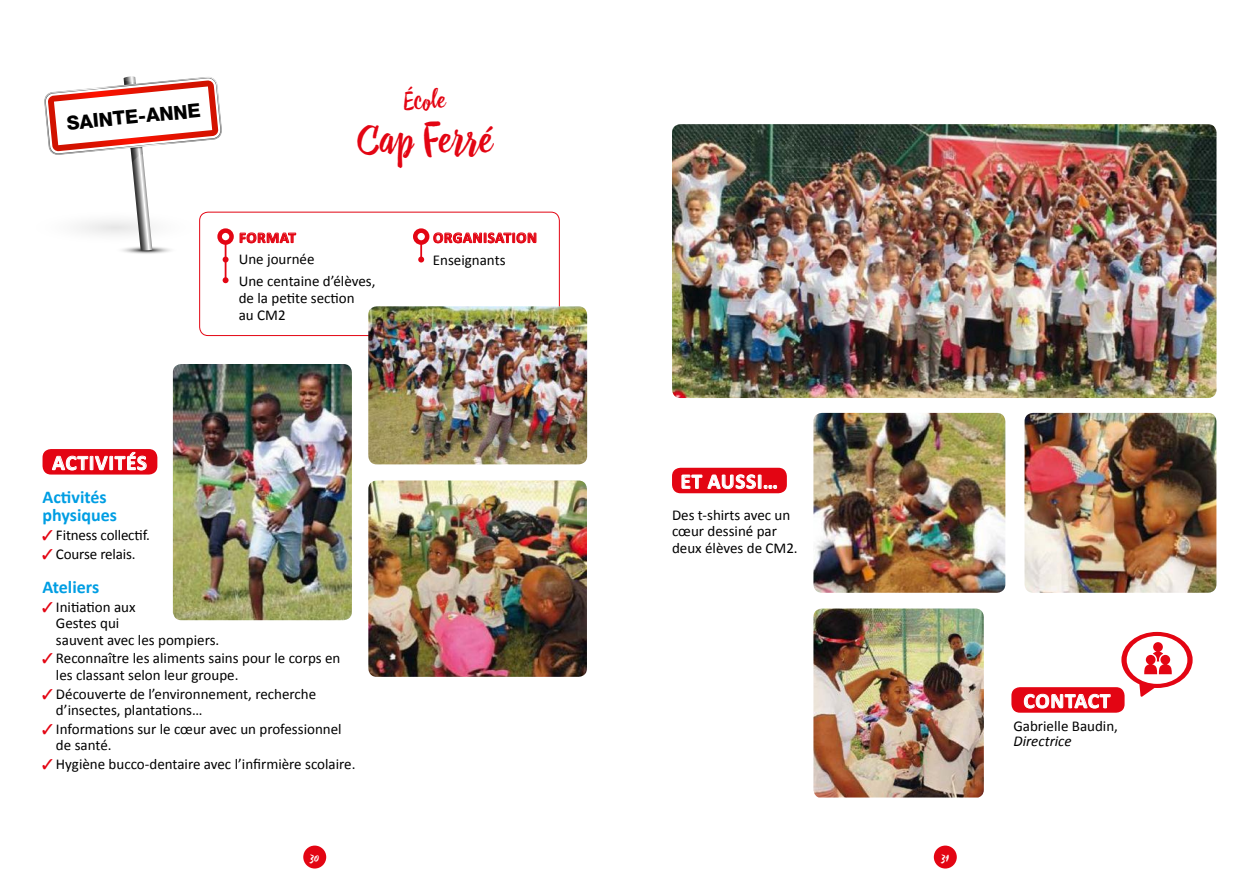
<style>
.page{position:relative;width:1259px;height:893px;background:#fff}
.page>*{position:absolute;margin:0;border:0;box-sizing:border-box;transform-origin:0 0}
.t1{font:42px "Drina";color:#e30513}
.t2{font:25.5px "Drina";color:#e30513}
.t3{font:700 21px "Calibri";letter-spacing:.04em;color:#fff}
.t4{font:800 19.35px "Helvetica Neue";color:#000}
.t5{font:700 18px/18px "Calibri";color:#009ee3}
.t6{font:15px/16.5px "Calibri";color:#000}
.t7{font:700 15px "Calibri";letter-spacing:.04em;color:#e30513}
.t8{font:italic 15px "Calibri";color:#000}
.t9{font:12px "Drina";color:#fff}
.s1{color:#e30513}
</style>
<div class="page">
<div style="left:303px;top:846px;width:23px;height:22px;background:#e30513;border-radius:50%"></div>
<div style="left:934px;top:846px;width:22px;height:22px;background:#e30513;border-radius:50%"></div>
<div style="left:43px;top:449px;width:114px;height:26px;background:#e30513;border-radius:9px"></div>
<svg style="left:52px;top:452px;width:95px;height:18px"></svg>
<div style="left:672px;top:468px;width:115px;height:25px;background:#e30513;border-radius:9px"></div>
<svg style="left:682px;top:474px;width:95px;height:15px"></svg>
<svg style="left:1121px;top:632px;width:71px;height:65px"></svg>
<div style="left:1011px;top:687px;width:113px;height:26px;background:#e30513;border-radius:9px"></div>
<svg style="left:1024px;top:693px;width:86px;height:15px"></svg>
<svg style="left:433px;top:232px;width:103px;height:11px"></svg>
<hr style="left:225px;top:237px;width:1px;height:44px;background:#e30513">
<div style="left:217px;top:228px;width:17px;height:17px;border:4px solid #e30513;border-radius:50%"></div>
<div style="left:413px;top:228px;width:16px;height:17px;border:4px solid #e30513;border-radius:50%"></div>
<svg style="left:44px;top:77px;width:184px;height:186px"></svg>
<svg style="left:223px;top:277px;width:5px;height:6px"></svg>
<svg style="left:418px;top:241px;width:6px;height:22px"></svg>
<svg style="left:240px;top:232px;width:56px;height:11px"></svg>
<div style="left:199px;top:212px;width:361px;height:124px;border:1px solid #e30513;border-radius:9px"></div>
<img style="left:368px;top:306px;width:219px;height:158px">
<img style="left:368px;top:480px;width:219px;height:197px">
<img style="left:173px;top:364px;width:179px;height:256px">
<img style="left:813px;top:413px;width:192px;height:180px">
<img style="left:813px;top:608px;width:171px;height:189px">
<img style="left:1024px;top:413px;width:192px;height:180px">
<img style="left:672px;top:124px;width:544px;height:274px">
<p class="t4" style="left:66px;top:112px;width:136px;rotate:-6deg">SAINTE-ANNE</p>
<h2 class="t2" style="left:404px;top:85px;width:43px">École</h2>
<h1 class="t1" style="left:357px;top:114px;width:138px">Cap Ferré</h1>
<p class="t7" style="left:239px;top:228px;width:58px">FORMAT</p>
<p class="t6" style="left:239px;top:248px;width:138px;line-height:21.5px">Une journée<br>Une centaine d’élèves,</p>
<p class="t6" style="left:239px;top:288px;width:117px;line-height:17.2px">de la petite section au CM2</p>
<p class="t7" style="left:433px;top:228px;width:105px">ORGANISATION</p>
<p class="t6" style="left:433px;top:251px;width:74px">Enseignants</p>
<h3 class="t3" style="left:52px;top:450px;width:96px">ACTIVITÉS</h3>
<p class="t5" style="left:43px;top:488px;width:76px">Activités physiques</p>
<p class="t6" style="left:43px;top:526px;width:109px"><span class="s1">✓</span> Fitness collectif.</p>
<p class="t6" style="left:43px;top:545px;width:95px"><span class="s1">✓</span> Course relais.</p>
<p class="t5" style="left:43px;top:577px;width:58px">Ateliers</p>
<p class="t6" style="left:56px;top:598px;width:165px;text-indent:-13px"><span class="s1">✓</span> Initiation aux<br>Gestes qui<br>sauvent avec les pompiers.</p>
<p class="t6" style="left:56px;top:649px;width:286px;text-indent:-13px"><span class="s1">✓</span> Reconnaître les aliments sains pour le corps en les classant selon leur groupe.</p>
<p class="t6" style="left:56px;top:685px;width:262px;text-indent:-13px"><span class="s1">✓</span> Découverte de l’environnement, recherche d’insectes, plantations…</p>
<p class="t6" style="left:56px;top:720px;width:287px;text-indent:-13px"><span class="s1">✓</span> Informations sur le cœur avec un professionnel de santé.</p>
<p class="t6" style="left:43px;top:755px;width:314px"><span class="s1">✓</span> Hygiène bucco-dentaire avec l’infirmière scolaire.</p>
<h3 class="t3" style="left:680px;top:468px;width:99px">ET AUSSI…</h3>
<p class="t6" style="left:672px;top:506px;width:127px">Des t-shirts avec un cœur dessiné par deux élèves de CM2.</p>
<p class="t9" style="left:310px;top:850px;width:10px">30</p>
<p class="t9" style="left:941px;top:850px;width:9px">31</p>
<h3 class="t3" style="left:1023px;top:688px;width:88px">CONTACT</h3>
<p class="t6" style="left:1013px;top:717px;width:106px">Gabrielle Baudin,</p>
<p class="t8" style="left:1013px;top:731px;width:60px">Directrice</p>
</div>
